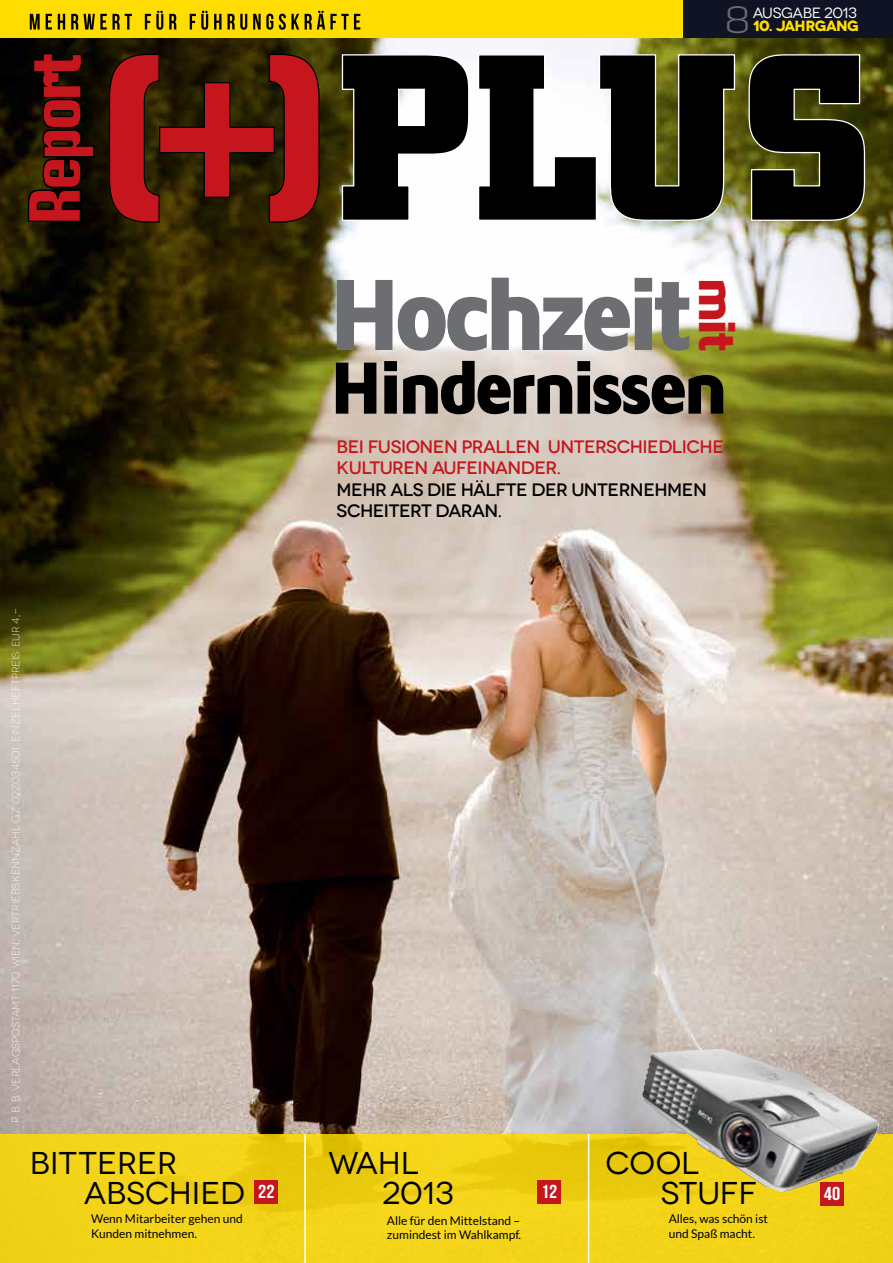
<style>
.page{position:relative;width:893px;height:1263px;background:#fff}
.page>*{position:absolute;margin:0;border:0;box-sizing:border-box;transform-origin:0 0}
.t1{font:900 105px "Maven Pro";letter-spacing:-.085em;color:#6d6e71;scale:.95 1}
.t2{font:900 76.5px "Maven Pro";letter-spacing:-.09em;color:#000;scale:.95 1}
.t3{font:900 52.5px "Maven Pro";color:#c4161c;scale:.95 1}
.t4{font:37.95px "Dekar";color:#6b6872;scale:1.2 1}
.t5{font:31.5px/30.3px "Novecentowide";color:#000}
.t6{font:18.75px "Bebas Neue";color:#fff;scale:1.1 1}
.t7{font:500 18px/21px "Novecentowide";letter-spacing:-.025em;color:#c4161c}
.t8{font:500 18px/21px "Novecentowide";letter-spacing:-.025em;color:#000}
.t9{font:14.85px "Novecentowide";letter-spacing:-.025em;color:#fff}
.t10{font:700 14.85px "Novecentowide";letter-spacing:-.04em;color:#fd0}
.t11{font:12px/14.4px "Lato";color:#000}
.t12{font:300 10.5px "Novecentowide";color:#fff}
</style>
<div class="page">
<img style="left:0;top:38px;width:893px;height:1096px">
<div style="left:0;top:0;width:893px;height:38px;background:#0f1323"></div>
<div style="left:0;top:0;width:682px;height:38px;background:#fd0"></div>
<svg style="left:28px;top:54px;width:67px;height:169px;background:#58100c"></svg>
<svg style="left:108px;top:54px;width:212px;height:169px;background:#6e1a0d"></svg>
<svg style="left:341px;top:54px;width:129px;height:168px"></svg>
<svg style="left:477px;top:54px;width:259px;height:168px"></svg>
<svg style="left:748px;top:54px;width:117px;height:168px;background:#1f1f10"></svg>
<div style="left:0;top:1134px;width:305px;height:129px;background:linear-gradient(to right,#f2d41a,#efcf14)"></div>
<div style="left:255px;top:1180px;width:23px;height:23px;background:#c4161c"></div>
<svg style="left:306px;top:1134px;width:282px;height:129px;background:#f0d116"></svg>
<div style="left:537px;top:1180px;width:24px;height:23px;background:#c4161c"></div>
<div style="left:588px;top:1134px;width:305px;height:129px;background:linear-gradient(to right,#f0d115,#f1d319)"></div>
<div style="left:820px;top:1182px;width:24px;height:23px;background:#c4161c"></div>
<hr style="left:304px;top:1134px;width:2px;height:129px;background:#fff">
<hr style="left:588px;top:1134px;width:1px;height:129px;background:#fff">
<img style="left:642px;top:1049px;width:237px;height:143px">
<svg style="left:30px;top:11px;width:330px;height:19px"></svg>
<h3 class="t4" style="left:725px;top:1px;width:22px">8</h3>
<p class="t9" style="left:753px;top:4px;width:106px">AUSGABE 2013</p>
<p class="t10" style="left:753px;top:17px;width:108px">10. JAHRGANG</p>
<p class="t12" style="left:10px;top:1123px;width:516px;rotate:-90deg">P. b. b. Verlagspostamt 1170 Wien, vertriebskennzahl GZ 02Z034501, E inzelheftpreis: EUR 4,−</p>
<h3 class="t5" style="left:84px;top:1148px;width:163px;text-indent:-54px">BITTERER<br>ABSCHIED</h3>
<p class="t11" style="left:91px;top:1211px;width:153px">Wenn Mitarbeiter gehen und<br>Kunden mitnehmen.</p>
<h3 class="t6" style="left:258px;top:1181px;width:16px">22</h3>
<h1 class="t1" style="left:328px;top:249px;width:386px">Hochzeit</h1>
<h3 class="t3" style="left:750px;top:276px;width:82px;rotate:90deg">mit</h3>
<h2 class="t2" style="left:329px;top:340px;width:422px">Hindernissen</h2>
<h3 class="t7" style="left:337px;top:437px;width:389px">BEI FUSIONEN PRALLEN UNTERSCHIEDLICHE<br>KULTUREN AUFEINANDER.</h3>
<h3 class="t8" style="left:337px;top:479px;width:372px">MEHR ALS DIE HÄLFTE DER UNTERNEHMEN<br>SCHEITERT DARAN.</h3>
<h3 class="t5" style="left:382px;top:1148px;width:73px;text-indent:-54px">WAHL<br>2013</h3>
<p class="t11" style="left:387px;top:1213px;width:136px">Alle für den Mittelstand – zumindest im Wahlkampf.</p>
<h3 class="t6" style="left:541px;top:1181px;width:16px">12</h3>
<h3 class="t5" style="left:661px;top:1148px;width:98px;text-indent:-55px">COOL<br>STUFF</h3>
<p class="t11" style="left:669px;top:1211px;width:101px">Alles, was schön ist und Spaß macht.</p>
<h3 class="t6" style="left:824px;top:1183px;width:16px">40</h3>
</div>
